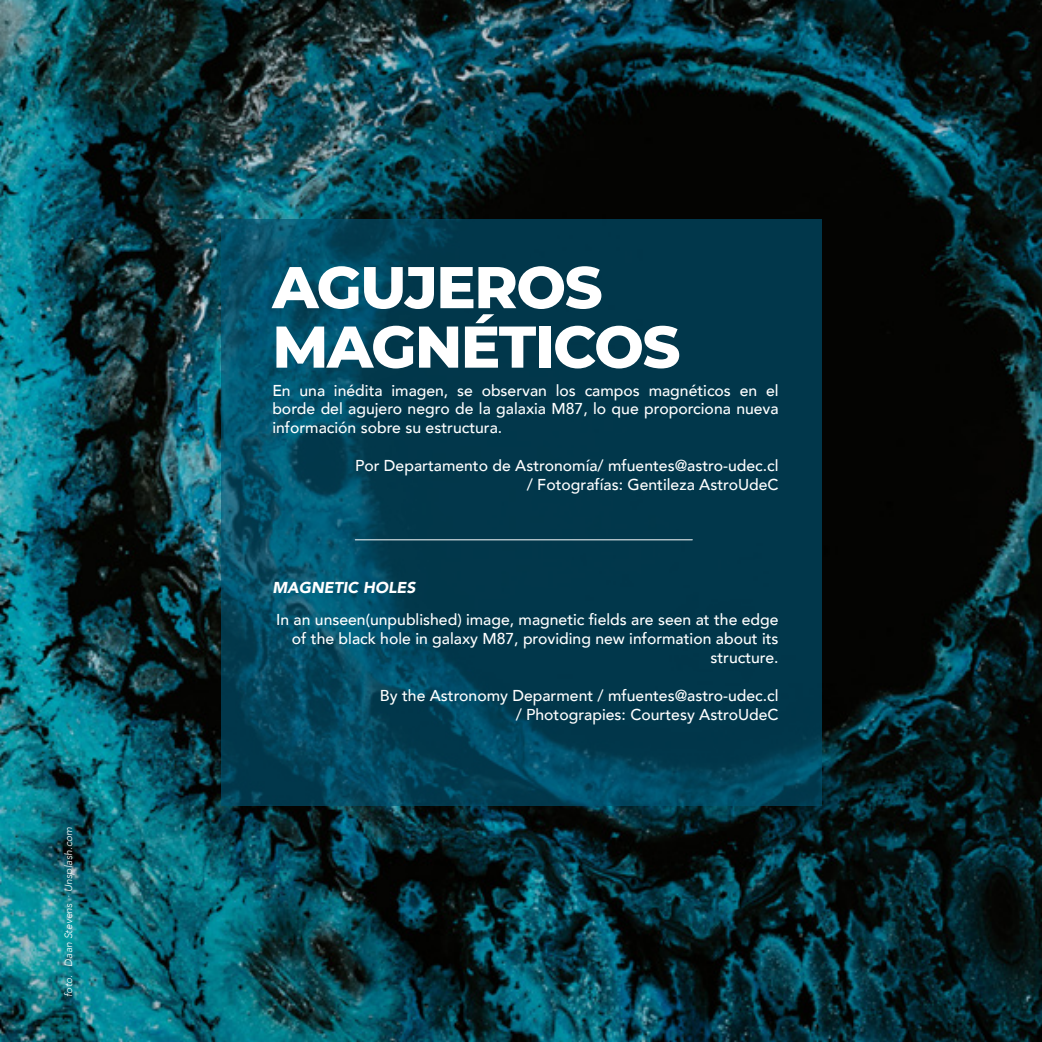
<style>
.page{position:relative;width:1042px;height:1042px;background:#fff}
.page>*{position:absolute;margin:0;border:0;box-sizing:border-box;transform-origin:0 0}
.t1{font:800 58.8px/59.5px "Montserrat";letter-spacing:-.025em;color:#fff}
.t2{font:500 15.75px/18.9px "Avenir";color:#fff;text-align:right}
.t3{font:italic 900 15.75px "Avenir";color:#fff}
.t4{font:italic 300 10.5px "Avenir";color:#fff}
</style>
<div class="page">
<img style="left:0;top:0;width:1042px;height:1042px">
<svg style="left:221px;top:219px;width:600px;height:586px;background:#023e54"></svg>
<hr style="left:355px;top:539px;width:337px;height:1px;background:#fff">
<p class="t4" style="left:62px;top:996px;width:171px;rotate:-90deg">foto. Daan Stevens · Unsplash.com</p>
<h1 class="t1" style="left:272px;top:254px;width:410px">AGUJEROS<br>MAGNÉTICOS</h1>
<p class="t2" style="left:272px;top:380px;width:508px;text-align:justify">En una inédita imagen, se observan los campos magnéticos en el borde del agujero negro de la galaxia M87, lo que proporciona nueva información sobre su estructura.</p>
<p class="t2" style="left:355px;top:455px;width:425px">Por Departamento de Astronomía/ mfuentes@astro-udec.cl / Fotografías: Gentileza AstroUdeC</p>
<p class="t3" style="left:272px;top:574px;width:145px">MAGNETIC HOLES</p>
<p class="t2" style="left:276px;top:609px;width:504px">In an unseen(unpublished) image, magnetic fields are seen at the edge of the black hole in galaxy M87, providing new information about its structure.</p>
<p class="t2" style="left:380px;top:685px;width:400px">By the Astronomy Deparment / mfuentes@astro-udec.cl / Photograpies: Courtesy AstroUdeC</p>
</div>
